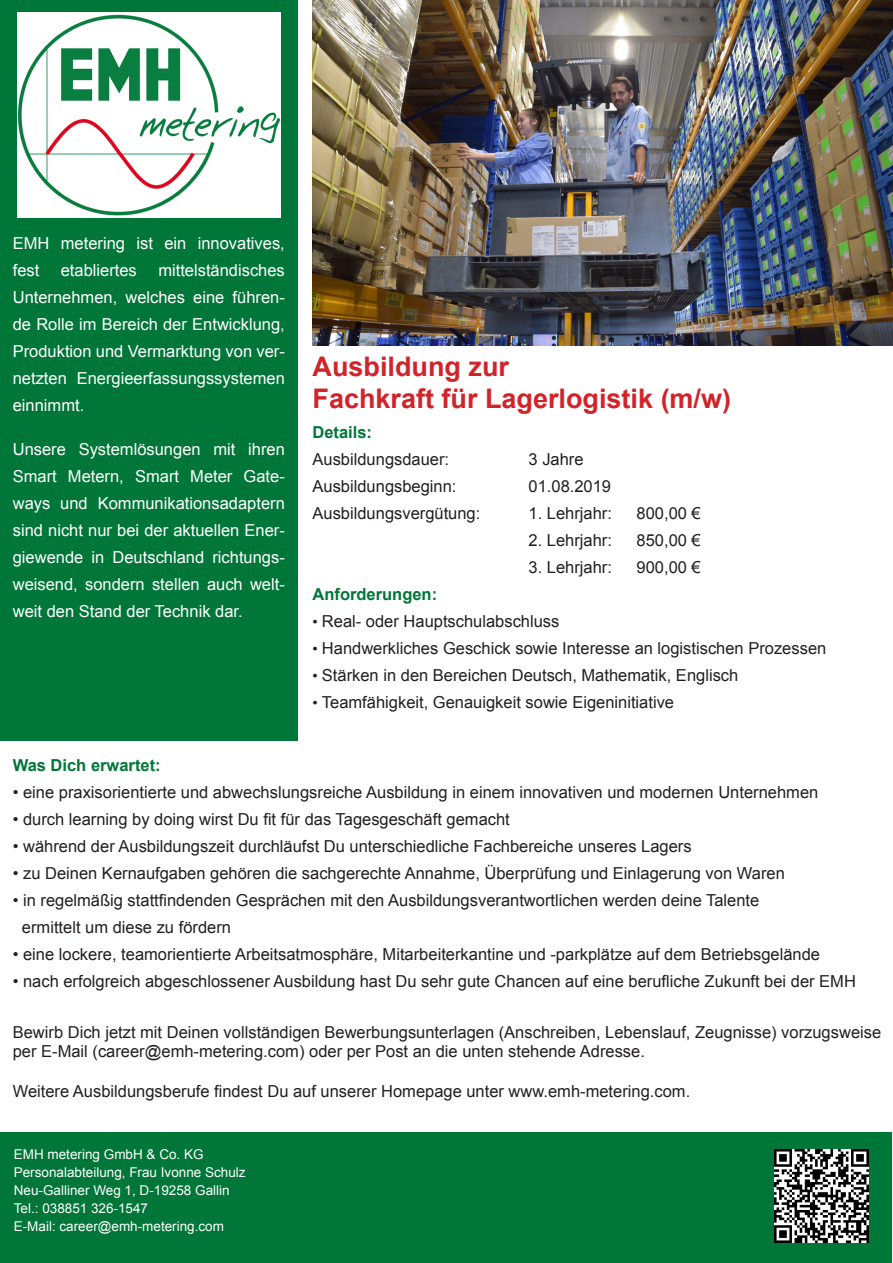
<style>
.page{position:relative;width:893px;height:1263px;background:#fff}
.page>*{position:absolute;margin:0;border:0;box-sizing:border-box;transform-origin:0 0}
.t1{font:700 27px "Arial";color:#d1232a}
.t2{font:16.5px/27px "Arial";color:#231f20}
.Absatzformat_1{font:16.5px/27px "Arial";color:#fff;text-align:justify}
.t3{font:700 16.5px "Arial";color:#007638}
.t4{font:13.5px "Arial";color:#fff}
.s1{font-size:15px}
</style>
<div class="page">
<div style="left:1px;top:1133px;width:891px;height:130px;background:#007638"></div>
<div style="left:0;top:0;width:298px;height:741px;background:#007638"></div>
<img style="left:18px;top:12px;width:263px;height:205px">
<img style="left:313px;top:0;width:580px;height:346px">
<img style="left:775px;top:1149px;width:93px;height:94px">
<p class="Absatzformat_1" style="left:13px;top:230px;width:274px">EMH metering ist ein innovatives, fest</p>
<p class="Absatzformat_1" style="left:13px;top:257px;width:274px;text-indent:146px">mittelständisches Unternehmen, welches eine führen&shy;de Rolle im Bereich der Entwicklung, Produktion und Vermarktung von ver&shy;netzten Energieerfassungssystemen einnimmt.</p>
<p class="Absatzformat_1" style="left:13px;top:436px;width:274px">Unsere Systemlösungen mit ihren Smart Metern, Smart Meter Gate&shy;ways und Kommunikationsadaptern sind nicht nur bei der aktuellen Ener&shy;giewende in Deutschland richtungs&shy;weisend, sondern stellen auch welt&shy;weit den Stand der Technik dar.</p>
<p class="Absatzformat_1" style="left:61px;top:257px;width:78px">etabliertes</p>
<p class="t1" style="left:313px;top:348px;width:198px">Ausbildung zur</p>
<p class="t1" style="left:313px;top:381px;width:420px">Fachkraft für Lagerlogistik (m/w)</p>
<p class="t3" style="left:313px;top:421px;width:61px">Details:</p>
<p class="t2" style="left:313px;top:446px;width:138px">Ausbildungsdauer:</p>
<p class="t2" style="left:529px;top:446px;width:57px">3 Jahre</p>
<p class="t2" style="left:313px;top:473px;width:145px">Ausbildungsbeginn:</p>
<p class="t2" style="left:529px;top:473px;width:84px">01.08.2019</p>
<p class="t2" style="left:313px;top:500px;width:169px">Ausbildungsvergütung:</p>
<p class="t2" style="left:529px;top:500px;width:85px">1. Lehrjahr:</p>
<p class="t2" style="left:637px;top:500px;width:66px">800,00 €</p>
<p class="t2" style="left:529px;top:527px;width:85px">2. Lehrjahr:</p>
<p class="t2" style="left:637px;top:527px;width:66px">850,00 €</p>
<p class="t2" style="left:529px;top:554px;width:85px">3. Lehrjahr:</p>
<p class="t2" style="left:637px;top:554px;width:66px">900,00 €</p>
<p class="t3" style="left:313px;top:583px;width:126px">Anforderungen:</p>
<p class="t2" style="left:313px;top:608px;width:248px"><span class="s1">•</span> Real- oder Hauptschulabschluss</p>
<p class="t2" style="left:313px;top:635px;width:515px"><span class="s1">•</span> Handwerkliches Geschick sowie Interesse an logistischen Prozessen</p>
<p class="t2" style="left:313px;top:662px;width:427px"><span class="s1">•</span> Stärken in den Bereichen Deutsch, Mathematik, Englisch</p>
<p class="t2" style="left:313px;top:689px;width:363px"><span class="s1">•</span> Teamfähigkeit, Genauigkeit sowie Eigeninitiative</p>
<p class="t3" style="left:13px;top:754px;width:149px">Was Dich erwartet:</p>
<p class="t2" style="left:13px;top:779px;width:807px">• eine praxisorientierte und abwechslungsreiche Ausbildung in einem innovativen und modernen Unternehmen</p>
<p class="t2" style="left:13px;top:806px;width:499px">• durch learning by doing wirst Du fit für das Tagesgeschäft gemacht</p>
<p class="t2" style="left:13px;top:833px;width:680px">• während der Ausbildungszeit durchläufst Du unterschiedliche Fachbereiche unseres Lagers</p>
<p class="t2" style="left:13px;top:860px;width:774px">• zu Deinen Kernaufgaben gehören die sachgerechte Annahme, Überprüfung und Einlagerung von Waren</p>
<p class="t2" style="left:22px;top:887px;width:739px;text-indent:-9px">• in regelmäßig stattfindenden Gesprächen mit den Ausbildungsverantwortlichen werden deine Talente ermittelt um diese zu fördern</p>
<p class="t2" style="left:13px;top:941px;width:809px">• eine lockere, teamorientierte Arbeitsatmosphäre, Mitarbeiterkantine und -parkplätze auf dem Betriebsgelände</p>
<p class="t2" style="left:13px;top:968px;width:845px">• nach erfolgreich abgeschlossener Ausbildung hast Du sehr gute Chancen auf eine berufliche Zukunft bei der EMH</p>
<p class="t2" style="left:13px;top:1022px;width:870px;line-height:19.8px">Bewirb Dich jetzt mit Deinen vollständigen Bewerbungsunterlagen (Anschreiben, Lebenslauf, Zeugnisse) vorzugsweise per E-Mail (career@emh-metering.com) oder per Post an die unten stehende Adresse.</p>
<p class="t2" style="left:13px;top:1078px;width:679px">Weitere Ausbildungsberufe findest Du auf unserer Homepage unter www.emh-metering.com.</p>
<p class="t4" style="left:14px;top:1145px;width:191px">EMH metering GmbH &amp; Co. KG</p>
<p class="t4" style="left:14px;top:1163px;width:233px">Personalabteilung, Frau Ivonne Schulz</p>
<p class="t4" style="left:14px;top:1181px;width:217px">Neu-Galliner Weg 1, D-19258 Gallin</p>
<p class="t4" style="left:14px;top:1199px;width:136px">Tel.: 038851 326-1547</p>
<p class="t4" style="left:14px;top:1217px;width:212px">E-Mail: career@emh-metering.com</p>
</div>
